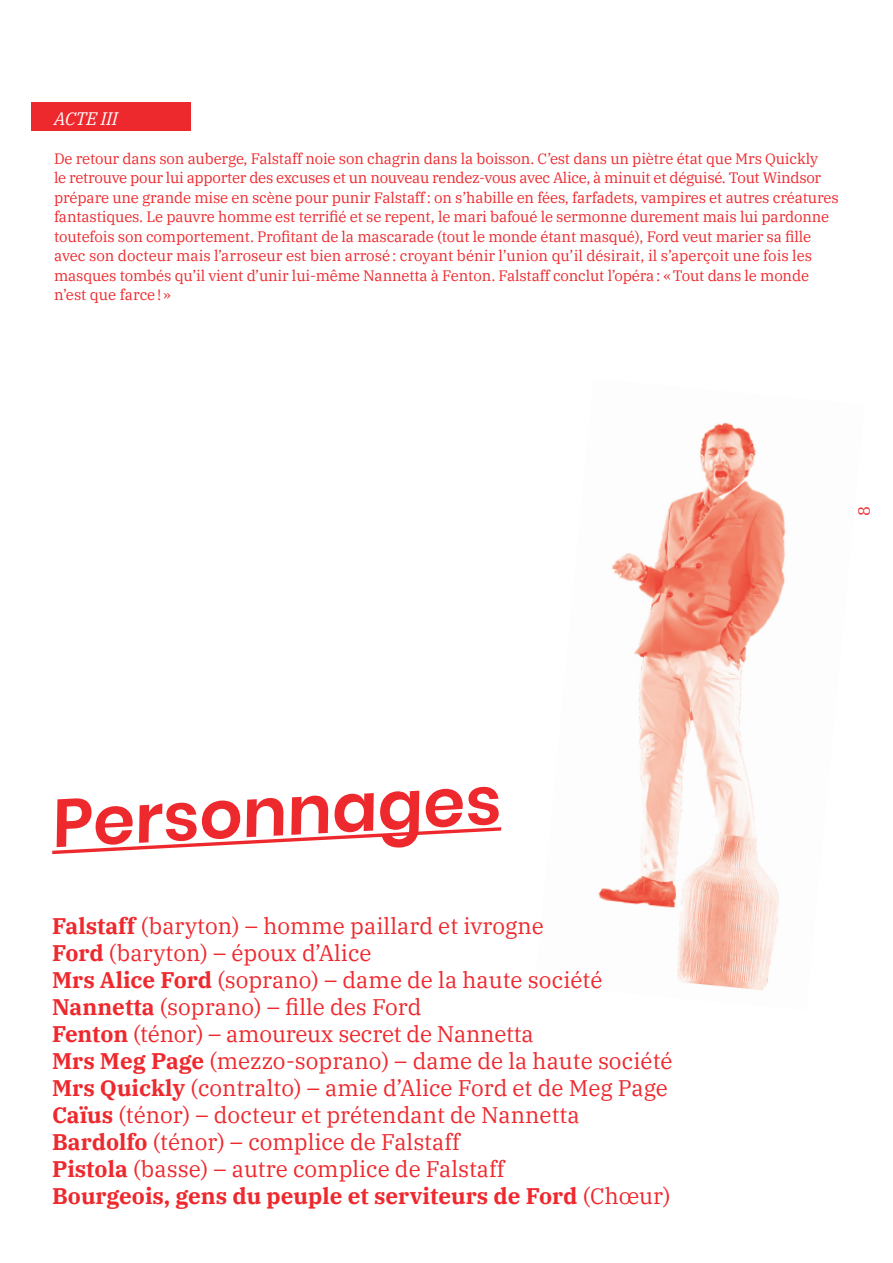
<style>
.page{position:relative;width:893px;height:1263px;background:#fff}
.page>*{position:absolute;margin:0;border:0;box-sizing:border-box;transform-origin:0 0}
.Biographie___texte_c{font:600 67.5px "Poppins";color:#ee292e}
.Biographie___texte_c-2{font:22.5px "IBM Plex Serif";color:#ee292e}
.Biographie___texte_c-3{font:700 22.5px "IBM Plex Serif";color:#ee292e}
.Biographie___texte_c-4{font:italic 18px "IBM Plex Serif";color:#fff}
.t1{font:16.5px "IBM Plex Serif";color:#ee292e}
.Biographie___texte_c-5{font:15px/19.5px "IBM Plex Serif";letter-spacing:-.01em;color:#ee292e}
.s1{font-weight:700}
.s2{font-weight:400}
</style>
<div class="page">
<img style="left:598px;top:423px;width:188px;height:567px">
<div style="left:32px;top:102px;width:159px;height:28px;background:#ee292e"></div>
<svg style="left:52px;top:827px;width:450px;height:28px"></svg>
<p class="Biographie___texte_c-4" style="left:54px;top:105px;width:65px">ACTE III</p>
<p class="Biographie___texte_c-5" style="left:54px;top:147px;width:786px">De retour dans son auberge, Falstaff noie son chagrin dans la boisson. C’est dans un piètre état que Mrs Quickly<br>le retrouve pour lui apporter des excuses et un nouveau rendez-vous avec Alice, à minuit et déguisé. Tout Windsor prépare une grande mise en scène pour punir Falstaff: on s’habille en fées, farfadets, vampires et autres créatures fantastiques. Le pauvre homme est terrifié et se repent, le mari bafoué le sermonne durement mais lui pardonne toutefois son comportement. Profitant de la mascarade (tout le monde étant masqué), Ford veut marier sa fille avec son docteur mais l’arroseur est bien arrosé: croyant bénir l’union qu’il désirait, il s’aperçoit une fois les masques tombés qu’il vient d’unir lui-même Nannetta à Fenton. Falstaff conclut l’opéra: «Tout dans le monde n’est que farce!»</p>
<p class="t1" style="left:851px;top:515px;width:11px;rotate:-90deg">8</p>
<p class="Biographie___texte_c" style="left:49px;top:785px;width:451px;rotate:-3deg">Personnages</p>
<p class="Biographie___texte_c-2" style="left:52px;top:908px;width:493px"><span class="s1">Falstaff</span> (baryton) – homme paillard et ivrogne</p>
<p class="Biographie___texte_c-2" style="left:52px;top:935px;width:321px"><span class="s1">Ford</span> (baryton) – époux d’Alice</p>
<p class="Biographie___texte_c-2" style="left:52px;top:962px;width:552px"><span class="s1">Mrs Alice Ford</span> (soprano) – dame de la haute société</p>
<p class="Biographie___texte_c-2" style="left:52px;top:989px;width:371px"><span class="s1">Nannetta</span> (soprano) – fille des Ford</p>
<p class="Biographie___texte_c-2" style="left:52px;top:1016px;width:483px"><span class="s1">Fenton</span> (ténor) – amoureux secret de Nannetta</p>
<p class="Biographie___texte_c-2" style="left:52px;top:1043px;width:622px"><span class="s1">Mrs Meg Page</span> (mezzo-soprano) – dame de la haute société</p>
<p class="Biographie___texte_c-2" style="left:52px;top:1070px;width:617px"><span class="s1">Mrs Quickly</span> (contralto) – amie d’Alice Ford et de Meg Page</p>
<p class="Biographie___texte_c-2" style="left:52px;top:1097px;width:529px"><span class="s1">Caïus</span> (ténor) – docteur et prétendant de Nannetta</p>
<p class="Biographie___texte_c-2" style="left:52px;top:1124px;width:409px"><span class="s1">Bardolfo</span> (ténor) – complice de Falstaff</p>
<p class="Biographie___texte_c-2" style="left:52px;top:1151px;width:454px"><span class="s1">Pistola</span> (basse) – autre complice de Falstaff</p>
<p class="Biographie___texte_c-3" style="left:52px;top:1178px;width:620px">Bourgeois, gens du peuple et serviteurs de Ford <span class="s2">(Chœur)</span></p>
</div>
